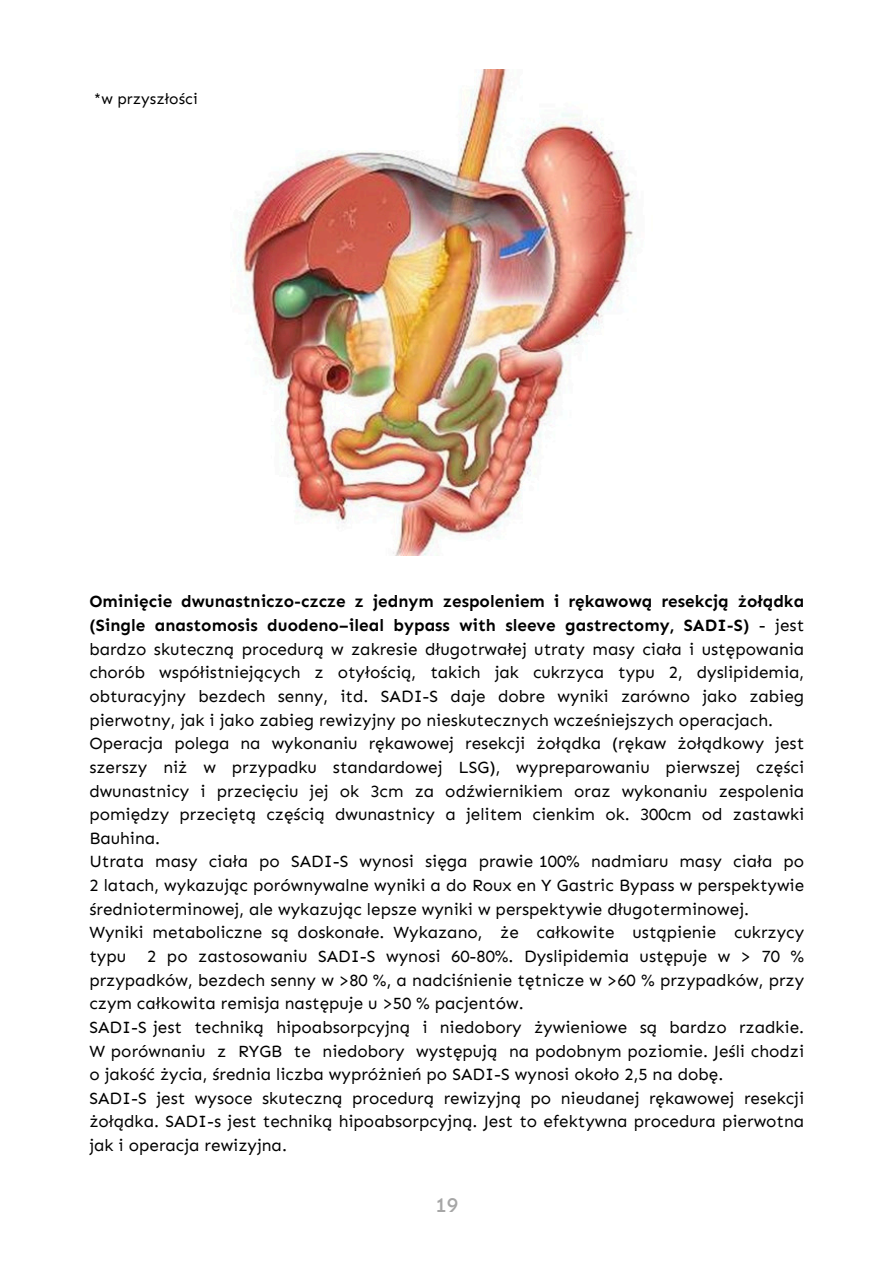
<style>
.page{position:relative;width:894px;height:1264px;background:#fff}
.page>*{position:absolute;margin:0;border:0;box-sizing:border-box;transform-origin:0 0}
.t1{font:500 20.85px "Sen";color:#a6a6a6}
.t2{font:17.1px/23.7px "Sen";color:#000}
.t3{font:15.6px "Sen";color:#000}
.s1{font-weight:700}
</style>
<div class="page">
<img style="left:237px;top:69px;width:397px;height:486px">
<p class="t3" style="left:94px;top:89px;width:105px">*w przyszłości</p>
<h1 class="t2" style="left:89px;top:589px;width:716px"><span class="s1">Ominięcie dwunastniczo-czcze z jednym zespoleniem i rękawową resekcją żołądka (Single anastomosis duodeno–ileal bypass with sleeve gastrectomy, SADI-S)</span> - jest bardzo skuteczną procedurą w zakresie długotrwałej utraty masy ciała i ustępowania chorób współistniejących z otyłością, takich jak cukrzyca typu 2, dyslipidemia, obturacyjny bezdech senny, itd. SADI-S daje dobre wyniki zarówno jako zabieg pierwotny, jak i jako zabieg rewizyjny po nieskutecznych wcześniejszych operacjach.<br>Operacja polega na wykonaniu rękawowej resekcji żołądka (rękaw żołądkowy jest szerszy niż w przypadku standardowej LSG), wypreparowaniu pierwszej części dwunastnicy i przecięciu jej ok 3cm za odźwiernikiem oraz wykonaniu zespolenia pomiędzy przeciętą częścią dwunastnicy a jelitem cienkim ok. 300cm od zastawki Bauhina.<br>Utrata masy ciała po SADI-S wynosi sięga prawie 100% nadmiaru masy ciała po 2 latach, wykazując porównywalne wyniki a do Roux en Y Gastric Bypass w perspektywie średnioterminowej, ale wykazując lepsze wyniki w perspektywie długoterminowej.<br>Wyniki metaboliczne są doskonałe. Wykazano, że całkowite ustąpienie cukrzycy typu 2 po zastosowaniu SADI-S wynosi 60-80%. Dyslipidemia ustępuje w &gt; 70 % przypadków, bezdech senny w &gt;80 %, a nadciśnienie tętnicze w &gt;60 % przypadków, przy czym całkowita remisja następuje u &gt;50 % pacjentów.<br>SADI-S jest techniką hipoabsorpcyjną i niedobory żywieniowe są bardzo rzadkie.<br>W porównaniu z RYGB te niedobory występują na podobnym poziomie. Jeśli chodzi o jakość życia, średnia liczba wypróżnień po SADI-S wynosi około 2,5 na dobę.</h1>
<p class="t2" style="left:89px;top:1086px;width:716px;text-align:justify">SADI-S jest wysoce skuteczną procedurą rewizyjną po nieudanej rękawowej resekcji żołądka. SADI-s jest techniką hipoabsorpcyjną. Jest to efektywna procedura pierwotna jak i operacja rewizyjna.</p>
<p class="t1" style="left:435px;top:1192px;width:24px">19</p>
</div>
